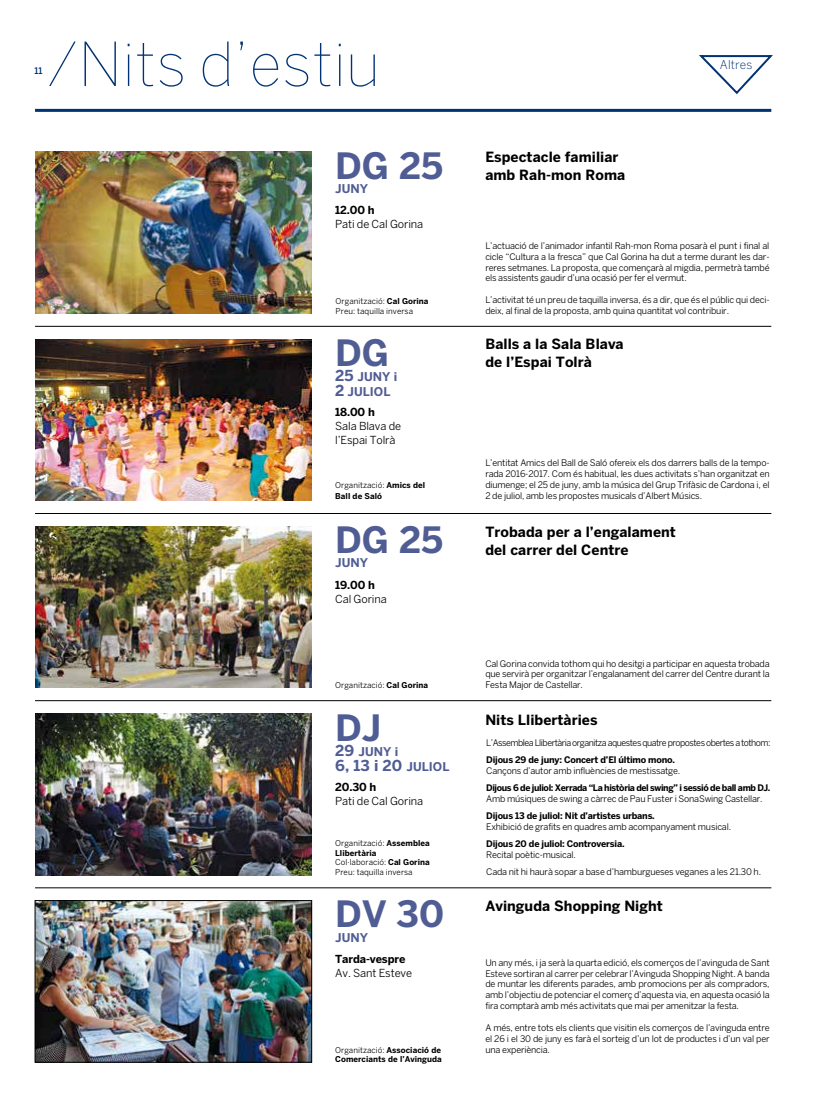
<style>
.page{position:relative;width:820px;height:1106px;background:#fff}
.page>*{position:absolute;margin:0;border:0;box-sizing:border-box;transform-origin:0 0}
.t1{font:100 60px "Benton Sans";letter-spacing:.005em;color:#003274}
.t2{font:700 36px "Benton Sans";color:#505d94}
.t3{font:700 15px "Benton Sans";color:#505d94}
.t4{font:700 14px/18px "Benton Sans";letter-spacing:.005em;color:#000}
.t5{font:700 12px/15px "Benton Sans";letter-spacing:.005em;color:#505d94}
.t6{font:300 12px "Benton Sans";letter-spacing:.005em;color:#003274}
.t7{font:11px/14px "Benton Sans";letter-spacing:-.01em;color:#000}
.t8{font:700 11px "Benton Sans";letter-spacing:-.01em;color:#000}
.t9{font:9px/10.9px "Benton Sans";letter-spacing:-.02em;color:#000;text-align:justify}
.t10{font:700 9px "Benton Sans";letter-spacing:-.02em;color:#000}
.t11{font:9px "Benton Sans";letter-spacing:-.05em;color:#000}
.t12{font:700 9px "Benton Sans";letter-spacing:-.04em;color:#000}
.t13{font:500 9px "Benton Sans";color:#003274}
.t14{font:8px/9.6px "Benton Sans";letter-spacing:.005em;color:#000}
.t15{font:700 8px/9.6px "Benton Sans";letter-spacing:.005em;color:#000}
.s1{font-weight:700}
.s2{font-size:15px}
.s3{font-weight:400}
.s4{font-size:12px}
</style>
<div class="page">
<hr style="left:35px;top:109px;width:736px;height:3px;background:#003274">
<img style="left:35px;top:152px;width:276px;height:161px">
<img style="left:35px;top:339px;width:276px;height:162px">
<img style="left:35px;top:526px;width:276px;height:162px">
<img style="left:35px;top:713px;width:276px;height:162px">
<img style="left:37px;top:902px;width:273px;height:158px">
<div style="left:35px;top:900px;width:277px;height:162px;border:1px solid #000"></div>
<hr style="left:35px;top:326px;width:736px;height:1px;background:#000">
<hr style="left:35px;top:513px;width:736px;height:1px;background:#000">
<hr style="left:35px;top:700px;width:736px;height:1px;background:#000">
<hr style="left:35px;top:887px;width:736px;height:1px;background:#000">
<svg style="left:699px;top:55px;width:74px;height:40px"></svg>
<h1 class="t1" style="left:47px;top:29px;width:334px">/Nits d’estiu</h1>
<p class="t13" style="left:35px;top:66px;width:10px">11</p>
<h2 class="t2" style="left:335px;top:144px;width:109px">DG 25</h2>
<p class="t8" style="left:335px;top:204px;width:41px">12.00 h</p>
<p class="t7" style="left:335px;top:217px;width:89px">Pati de Cal Gorina</p>
<h3 class="t5" style="left:335px;top:181px;width:34px">JUNY</h3>
<p class="t14" style="left:335px;top:296px;width:94px">Organització: <span class="s1">Cal Gorina<br></span>Preu: taquilla inversa</p>
<h2 class="t2" style="left:335px;top:331px;width:56px">DG</h2>
<h3 class="t5" style="left:335px;top:369px;width:64px"><span class="s2">25</span> JUNY i<br><span class="s2">2</span> JULIOL</h3>
<p class="t8" style="left:335px;top:405px;width:41px">18.00 h</p>
<p class="t7" style="left:335px;top:418px;width:67px">Sala Blava de l’Espai Tolrà</p>
<p class="t15" style="left:335px;top:479px;width:91px;line-height:10.9px"><span class="s3">Organització:</span> Amics del<br>Ball de Saló</p>
<h2 class="t2" style="left:335px;top:518px;width:109px">DG 25</h2>
<p class="t8" style="left:335px;top:578px;width:41px">19.00 h</p>
<p class="t7" style="left:335px;top:591px;width:53px">Cal Gorina</p>
<h3 class="t5" style="left:335px;top:555px;width:34px">JUNY</h3>
<p class="t14" style="left:335px;top:680px;width:94px">Organització: <span class="s1">Cal Gorina</span></p>
<h2 class="t2" style="left:335px;top:706px;width:47px">DJ</h2>
<h3 class="t5" style="left:335px;top:744px;width:65px"><span class="s2">29</span> JUNY i</h3>
<h3 class="t3" style="left:335px;top:757px;width:116px">6, 13 i 20 <span class="s4">JULIOL</span></h3>
<p class="t8" style="left:335px;top:780px;width:43px">20.30 h</p>
<p class="t7" style="left:335px;top:794px;width:89px">Pati de Cal Gorina</p>
<p class="t14" style="left:335px;top:838px;width:96px">Organització: <span class="s1">Assemblea<br>Llibertària<br></span>Col·laboració: <span class="s1">Cal Gorina<br></span>Preu: taquilla inversa</p>
<h2 class="t2" style="left:335px;top:892px;width:110px">DV 30</h2>
<p class="t8" style="left:335px;top:952px;width:72px">Tarda-vespre</p>
<p class="t7" style="left:335px;top:966px;width:78px">Av. Sant Esteve</p>
<h3 class="t5" style="left:335px;top:929px;width:34px">JUNY</h3>
<p class="t15" style="left:335px;top:1044px;width:108px"><span class="s3">Organització:</span> Associació de<br>Comerciants de l’Avinguda</p>
<h3 class="t4" style="left:485px;top:148px;width:141px">Espectacle familiar amb Rah-mon Roma</h3>
<h3 class="t6" style="left:719px;top:57px;width:34px">Altres</h3>
<p class="t9" style="left:485px;top:240px;width:286px">L’actuació de l’animador infantil Rah-mon Roma posarà el punt i final al cicle “Cultura a la fresca” que Cal Gorina ha dut a terme durant les dar&shy;reres setmanes. La proposta, que començarà al migdia, permetrà també els assistents gaudir d’una ocasió per fer el vermut.</p>
<p class="t9" style="left:485px;top:294px;width:286px">L’activitat té un preu de taquilla inversa, és a dir, que és el públic qui deci&shy;deix, al final de la proposta, amb quina quantitat vol contribuir.</p>
<h3 class="t4" style="left:485px;top:335px;width:140px">Balls a la Sala Blava</h3>
<h3 class="t4" style="left:485px;top:353px;width:108px">de l’Espai Tolrà</h3>
<p class="t9" style="left:485px;top:457px;width:286px">L’entitat Amics del Ball de Saló ofereix els dos darrers balls de la tempo&shy;rada 2016-2017. Com és habitual, les dues activitats s’han organitzat en diumenge; el 25 de juny, amb la música del Grup Trifàsic de Cardona i, el 2 de juliol, amb les propostes musicals d’Albert Músics.</p>
<h3 class="t4" style="left:485px;top:522px;width:192px">Trobada per a l’engalament del carrer del Centre</h3>
<p class="t9" style="left:485px;top:658px;width:286px;line-height:10.5px">Cal Gorina convida tothom qui ho desitgi a participar en aquesta trobada que servirà per organitzar l’engalanament del carrer del Centre durant la Festa Major de Castellar.</p>
<h3 class="t4" style="left:485px;top:710px;width:114px">Nits Llibertàries</h3>
<p class="t11" style="left:486px;top:737px;width:285px">L’Assemblea Llibertària organitza aquestes quatre propostes obertes a tothom:</p>
<p class="t10" style="left:486px;top:754px;width:190px">Dijous 29 de juny: Concert d’El último mono.</p>
<p class="t9" style="left:486px;top:764px;width:195px">Cançons d’autor amb influències de mestissatge.</p>
<p class="t12" style="left:486px;top:782px;width:285px">Dijous 6 de juliol: Xerrada “La història del swing” i sessió de ball amb DJ.</p>
<p class="t9" style="left:486px;top:792px;width:278px">Amb músiques de swing a càrrec de Pau Fuster i SonaSwing Castellar.</p>
<p class="t10" style="left:486px;top:810px;width:170px">Dijous 13 de juliol: Nit d’artistes urbans.</p>
<p class="t9" style="left:486px;top:820px;width:246px">Exhibició de grafits en quadres amb acompanyament musical.</p>
<p class="t10" style="left:486px;top:838px;width:140px">Dijous 20 de juliol: Controversia.</p>
<p class="t9" style="left:486px;top:845px;width:276px;line-height:17.5px">Recital poètic-musical.<br>Cada nit hi haurà sopar a base d’hamburgueses veganes a les 21.30 h.</p>
<h3 class="t4" style="left:485px;top:896px;width:179px">Avinguda Shopping Night</h3>
<p class="t9" style="left:485px;top:957px;width:286px">Un any més, i ja serà la quarta edició, els comerços de l’avinguda de Sant Esteve sortiran al carrer per celebrar l’Avinguda Shopping Night. A banda de muntar les diferents parades, amb promocions per als compradors, amb l’objectiu de potenciar el comerç d’aquesta via, en aquesta ocasió la fira comptarà amb més activitats que mai per amenitzar la festa.</p>
<p class="t9" style="left:485px;top:1022px;width:286px">A més, entre tots els clients que visitin els comerços de l’avinguda entre el 26 i el 30 de juny es farà el sorteig d’un lot de productes i d’un val per una experiència.</p>
</div>
